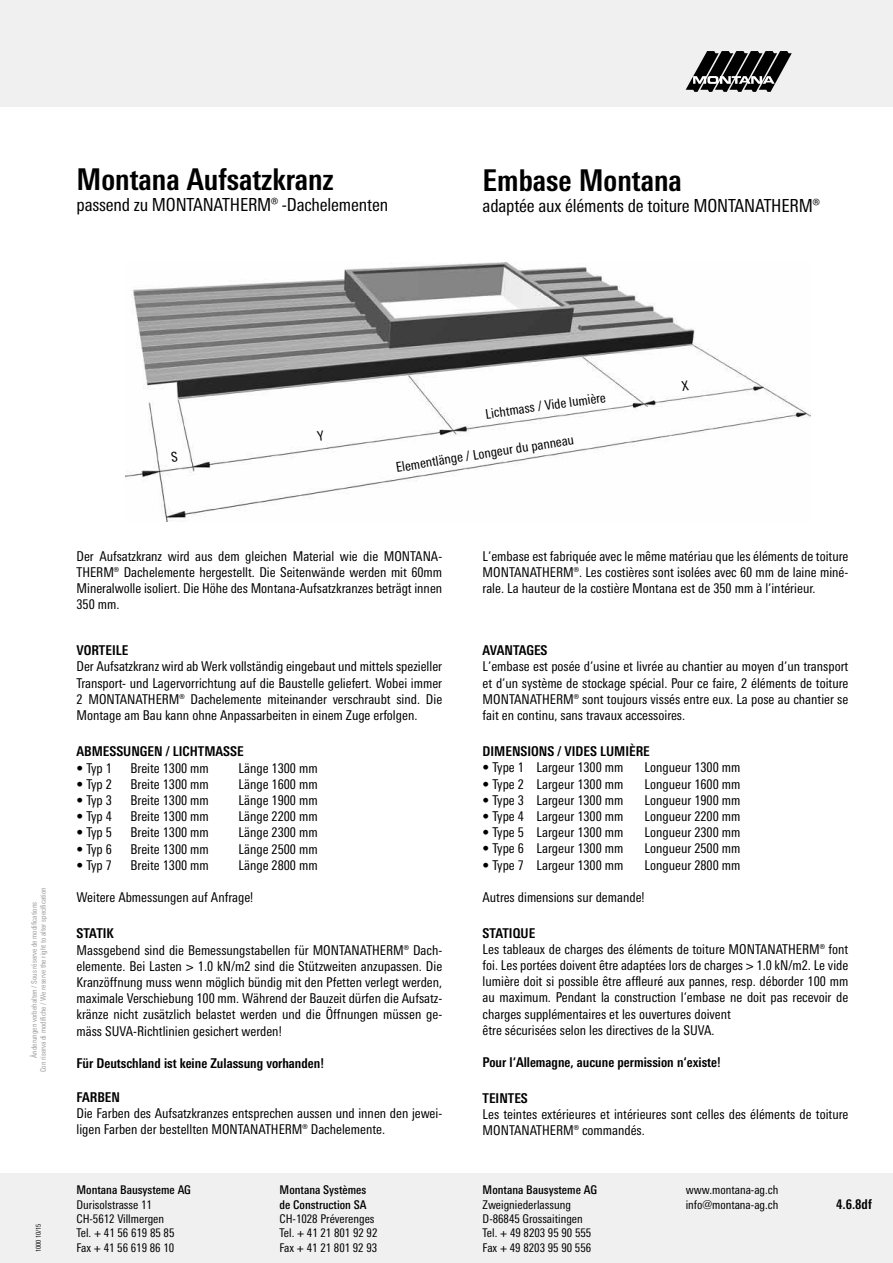
<style>
.page{position:relative;width:893px;height:1263px;background:#fff}
.page>*{position:absolute;margin:0;border:0;box-sizing:border-box;transform-origin:0 0}
.t1{font:700 condensed 30px "LT Univers";color:#000}
.t2{font:condensed 18px "LT Univers";letter-spacing:-.01em;color:#000}
.t3{font:condensed 13.5px/16.2px "LT Univers";color:#000;text-align:justify}
.t4{font:700 condensed 13.5px "LT Univers";color:#000}
.t5{font:condensed 12px/14.4px "LT Univers";color:#000}
.t6{font:500 condensed 12px/14.4px "LT Univers";color:#000}
.t7{font:condensed 7.5px/9px "LT Univers";color:#9d9d9c;text-align:center}
.t8{font:condensed 6.75px "LT Univers";color:#000}
</style>
<div class="page">
<img style="left:125px;top:263px;width:685px;height:258px">
<div style="left:0;top:1174px;width:893px;height:89px;background:#f0f0f0"></div>
<div style="left:0;top:0;width:893px;height:106px;background:#f0f0f0"></div>
<svg style="left:686px;top:51px;width:106px;height:41px"></svg>
<svg style="left:171px;top:452px;width:7px;height:10px"></svg>
<svg style="left:317px;top:431px;width:7px;height:10px"></svg>
<svg style="left:681px;top:380px;width:8px;height:11px"></svg>
<h1 class="t1" style="left:77px;top:161px;width:259px">Montana Aufsatzkranz</h1>
<h2 class="t2" style="left:77px;top:195px;width:313px">passend zu MONTANATHERM® -Dachelementen</h2>
<h1 class="t1" style="left:483px;top:162px;width:201px">Embase Montana</h1>
<h2 class="t2" style="left:483px;top:196px;width:339px">adaptée aux éléments de toiture MONTANATHERM®</h2>
<p class="t3" style="left:484px;top:406px;width:123px;rotate:-8deg">Lichtmass / Vide lumière</p>
<p class="t3" style="left:395px;top:459px;width:181px;rotate:-9deg">Elementlänge / Longeur du panneau</p>
<p class="t7" style="left:30px;top:1072px;width:187px;rotate:-90deg">Änderungen vorbehalten / Sous réserve de modifications<br>Con riserva di modifiche / We reserve the right to alter specification</p>
<p class="t8" style="left:35px;top:1251px;width:29px;rotate:-90deg">1000 10/15</p>
<p class="t3" style="left:77px;top:548px;width:367px">Der Aufsatzkranz wird aus dem gleichen Material wie die MONTANA-THERM® Dachelemente hergestellt. Die Seitenwände werden mit 60mm Mineralwolle isoliert. Die Höhe des Montana-Aufsatzkranzes beträgt innen 350 mm.</p>
<p class="t4" style="left:77px;top:642px;width:53px">VORTEILE</p>
<p class="t3" style="left:77px;top:658px;width:367px">Der Aufsatzkranz wird ab Werk vollständig eingebaut und mittels spezieller Transport- und Lagervorrichtung auf die Baustelle geliefert. Wobei immer 2 MONTANATHERM® Dachelemente miteinander verschraubt sind. Die Montage am Bau kann ohne Anpassarbeiten in einem Zuge erfolgen.</p>
<p class="t4" style="left:77px;top:743px;width:169px">ABMESSUNGEN / LICHTMASSE</p>
<p class="t3" style="left:77px;top:760px;width:37px">• Typ 1</p>
<p class="t3" style="left:131px;top:760px;width:80px">Breite 1300 mm</p>
<p class="t3" style="left:239px;top:760px;width:81px">Länge 1300 mm</p>
<p class="t3" style="left:77px;top:776px;width:37px">• Typ 2</p>
<p class="t3" style="left:131px;top:776px;width:80px">Breite 1300 mm</p>
<p class="t3" style="left:239px;top:776px;width:81px">Länge 1600 mm</p>
<p class="t3" style="left:77px;top:792px;width:37px">• Typ 3</p>
<p class="t3" style="left:131px;top:792px;width:80px">Breite 1300 mm</p>
<p class="t3" style="left:239px;top:792px;width:81px">Länge 1900 mm</p>
<p class="t3" style="left:77px;top:808px;width:37px">• Typ 4</p>
<p class="t3" style="left:131px;top:808px;width:80px">Breite 1300 mm</p>
<p class="t3" style="left:239px;top:808px;width:81px">Länge 2200 mm</p>
<p class="t3" style="left:77px;top:824px;width:37px">• Typ 5</p>
<p class="t3" style="left:131px;top:824px;width:80px">Breite 1300 mm</p>
<p class="t3" style="left:239px;top:824px;width:81px">Länge 2300 mm</p>
<p class="t3" style="left:77px;top:841px;width:37px">• Typ 6</p>
<p class="t3" style="left:131px;top:841px;width:80px">Breite 1300 mm</p>
<p class="t3" style="left:239px;top:841px;width:81px">Länge 2500 mm</p>
<p class="t3" style="left:77px;top:857px;width:37px">• Typ 7</p>
<p class="t3" style="left:131px;top:857px;width:80px">Breite 1300 mm</p>
<p class="t3" style="left:239px;top:857px;width:81px">Länge 2800 mm</p>
<p class="t3" style="left:77px;top:889px;width:178px">Weitere Abmessungen auf Anfrage!</p>
<p class="t4" style="left:77px;top:925px;width:39px">STATIK</p>
<p class="t3" style="left:77px;top:942px;width:367px">Massgebend sind die Bemessungstabellen für MONTANATHERM® Dach&shy;elemente. Bei Lasten &gt; 1.0 kN/m2 sind die Stützweiten anzupassen. Die Kranzöffnung muss wenn möglich bündig mit den Pfetten verlegt werden, maximale Verschiebung 100 mm. Während der Bauzeit dürfen die Aufsatz&shy;kränze nicht zusätzlich belastet werden und die Öffnungen müssen ge&shy;mäss SUVA-Richtlinien gesichert werden!</p>
<p class="t4" style="left:77px;top:1055px;width:249px">Für Deutschland ist keine Zulassung vorhanden!</p>
<p class="t4" style="left:77px;top:1089px;width:45px">FARBEN</p>
<p class="t3" style="left:77px;top:1105px;width:367px">Die Farben des Aufsatzkranzes entsprechen aussen und innen den jewei&shy;ligen Farben der bestellten MONTANATHERM® Dachelemente.</p>
<p class="t6" style="left:77px;top:1183px;width:116px">Montana Bausysteme AG</p>
<p class="t5" style="left:77px;top:1197px;width:99px">Durisolstrasse 11<br>CH-5612 Villmergen<br>Tel. + 41 56 619 85 85<br>Fax + 41 56 619 86 10</p>
<p class="t6" style="left:280px;top:1183px;width:88px">Montana Systèmes de Construction SA</p>
<p class="t5" style="left:280px;top:1211px;width:99px">CH-1028 Préverenges<br>Tel. + 41 21 801 92 92<br>Fax + 41 21 801 92 93</p>
<p class="t3" style="left:483px;top:548px;width:367px">L‘embase est fabriquée avec le même matériau que les éléments de toiture MONTANATHERM®. Les costières sont isolées avec 60 mm de laine miné&shy;rale. La hauteur de la costière Montana est de 350 mm à l‘intérieur.</p>
<p class="t4" style="left:483px;top:642px;width:66px">AVANTAGES</p>
<p class="t3" style="left:483px;top:658px;width:367px">L‘embase est posée d‘usine et livrée au chantier au moyen d‘un transport et d‘un système de stockage spécial. Pour ce faire, 2 éléments de toiture MONTANATHERM® sont toujours vissés entre eux. La pose au chantier se fait en continu, sans travaux accessoires.</p>
<p class="t4" style="left:483px;top:743px;width:169px">DIMENSIONS / VIDES LUMIÈRE</p>
<p class="t3" style="left:483px;top:759px;width:142px">• Type 1 Largeur 1300 mm</p>
<p class="t3" style="left:645px;top:759px;width:97px">Longueur 1300 mm</p>
<p class="t3" style="left:483px;top:776px;width:142px">• Type 2 Largeur 1300 mm</p>
<p class="t3" style="left:645px;top:776px;width:97px">Longueur 1600 mm</p>
<p class="t3" style="left:483px;top:792px;width:142px">• Type 3 Largeur 1300 mm</p>
<p class="t3" style="left:645px;top:792px;width:97px">Longueur 1900 mm</p>
<p class="t3" style="left:483px;top:808px;width:142px">• Type 4 Largeur 1300 mm</p>
<p class="t3" style="left:645px;top:808px;width:97px">Longueur 2200 mm</p>
<p class="t3" style="left:483px;top:824px;width:142px">• Type 5 Largeur 1300 mm</p>
<p class="t3" style="left:645px;top:824px;width:97px">Longueur 2300 mm</p>
<p class="t3" style="left:483px;top:840px;width:142px">• Type 6 Largeur 1300 mm</p>
<p class="t3" style="left:645px;top:840px;width:97px">Longueur 2500 mm</p>
<p class="t3" style="left:483px;top:857px;width:142px">• Type 7 Largeur 1300 mm</p>
<p class="t3" style="left:645px;top:857px;width:97px">Longueur 2800 mm</p>
<p class="t3" style="left:483px;top:889px;width:164px">Autres dimensions sur demande!</p>
<p class="t4" style="left:483px;top:925px;width:54px">STATIQUE</p>
<p class="t3" style="left:483px;top:941px;width:367px;text-align:left">Les tableaux de charges des éléments de toiture MONTANATHERM® font foi. Les portées doivent être adaptées lors de charges &gt; 1.0 kN/m2. Le vide lumière doit si possible être affleuré aux pannes, resp. déborder 100 mm au maximum. Pendant la construction l‘embase ne doit pas recevoir de charges supplémentaires et les ouvertures doivent<br>être sécurisées selon les directives de la SUVA.</p>
<p class="t4" style="left:483px;top:1054px;width:240px">Pour l‘Allemagne, aucune permission n‘existe!</p>
<p class="t4" style="left:483px;top:1090px;width:47px">TEINTES</p>
<p class="t3" style="left:483px;top:1106px;width:367px">Les teintes extérieures et intérieures sont celles des éléments de toiture<br>MONTANATHERM® commandés.</p>
<p class="t6" style="left:483px;top:1183px;width:116px">Montana Bausysteme AG</p>
<p class="t5" style="left:483px;top:1197px;width:110px">Zweigniederlassung<br>D-86845 Grossaitingen<br>Tel. + 49 8203 95 90 555<br>Fax + 49 8203 95 90 556</p>
<p class="t5" style="left:686px;top:1183px;width:94px">www.montana-ag.ch info@montana-ag.ch</p>
<p class="t4" style="left:836px;top:1196px;width:37px">4.6.8df</p>
</div>
